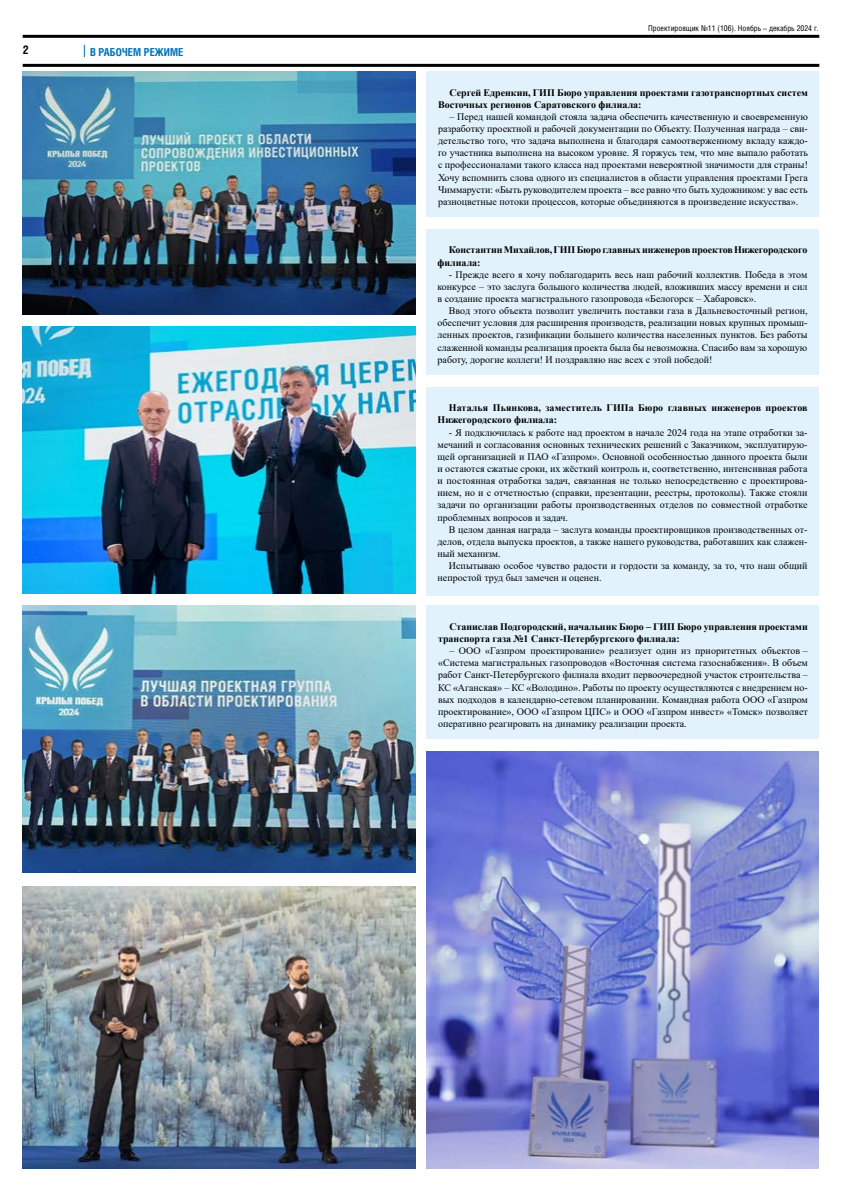
<style>
.page{position:relative;width:842px;height:1191px;background:#fff}
.page>*{position:absolute;margin:0;border:0;box-sizing:border-box;transform-origin:0 0}
.t1{font:700 12px "Helios Cond";color:#000}
.t2{font:700 11px "Helios Cond";color:#0072b7}
.t3{font:10px/12.1px "Times New Roman";color:#000;text-align:justify}
.t4{font:700 10px/12.1px "Times New Roman";color:#000}
.t5{font:8px "Helios Cond C";color:#000}
</style>
<div class="page">
<hr style="left:23px;top:35px;width:796px;height:3px;background:#000">
<hr style="left:23px;top:64px;width:796px;height:3px;background:#000">
<svg style="left:84px;top:45px;width:1px;height:12px"></svg>
<img style="left:23px;top:71px;width:392px;height:243px">
<img style="left:23px;top:886px;width:392px;height:282px">
<img style="left:23px;top:326px;width:392px;height:267px">
<div style="left:427px;top:71px;width:392px;height:146px;background:#e1f2fc"></div>
<div style="left:426px;top:229px;width:393px;height:146px;background:#e1f2fc"></div>
<div style="left:426px;top:387px;width:393px;height:208px;background:#e1f2fc"></div>
<div style="left:427px;top:605px;width:392px;height:134px;background:#e1f2fc"></div>
<img style="left:23px;top:605px;width:392px;height:267px">
<img style="left:427px;top:751px;width:392px;height:417px">
<p class="t1" style="left:23px;top:43px;width:8px">2</p>
<p class="t2" style="left:90px;top:45px;width:95px">В РАБОЧЕМ РЕЖИМЕ</p>
<p class="t5" style="left:648px;top:24px;width:172px">Проектировщик №11 (106). Ноябрь – декабрь 2024 г.</p>
<p class="t4" style="left:438px;top:86px;width:371px;text-indent:11px">Сергей Едренкин, ГИП Бюро управления проектами газотранспортных систем<br>Восточных регионов Саратовского филиала:</p>
<p class="t3" style="left:438px;top:110px;width:371px;text-indent:11px">– Перед нашей командой стояла задача обеспечить качественную и своевременную разработку проектной и рабочей документации по Объекту. Полученная награда – сви&shy;детельство того, что задача выполнена и благодаря самоотверженному вкладу каждо&shy;го участника выполнена на высоком уровне. Я горжусь тем, что мне выпало работать с профессионалами такого класса над проектами невероятной значимости для страны!<br>Хочу вспомнить слова одного из специалистов в области управления проектами Грега Чиммарусти: «Быть руководителем проекта – все равно что быть художником: у вас есть разноцветные потоки процессов, которые объединяются в произведение искусства».</p>
<p class="t4" style="left:438px;top:244px;width:371px;text-indent:11px">Константин Михайлов, ГИП Бюро главных инженеров проектов Нижегородского филиала:</p>
<p class="t3" style="left:438px;top:268px;width:371px;text-indent:11px">- Прежде всего я хочу поблагодарить весь наш рабочий коллектив. Победа в этом конкурсе – это заслуга большого количества людей, вложивших массу времени и сил в создание проекта магистрального газопровода «Белогорск – Хабаровск».</p>
<p class="t3" style="left:438px;top:304px;width:372px;text-indent:11px">Ввод этого объекта позволит увеличить поставки газа в Дальневосточный регион, обеспечит условия для расширения производств, реализации новых крупных промыш&shy;ленных проектов, газификации большего количества населенных пунктов. Без работы слаженной команды реализация проекта была бы невозможна. Спасибо вам за хорошую работу, дорогие коллеги! И поздравляю нас всех с этой победой!</p>
<p class="t4" style="left:438px;top:401px;width:372px;text-indent:11px">Наталья Пьянкова, заместитель ГИПа Бюро главных инженеров проектов<br>Нижегородского филиала:</p>
<p class="t3" style="left:438px;top:426px;width:372px;text-indent:11px">- Я подключилась к работе над проектом в начале 2024 года на этапе отработки за&shy;мечаний и согласования основных технических решений с Заказчиком, эксплуатирую&shy;щей организацией и ПАО «Газпром». Основной особенностью данного проекта были и остаются сжатые сроки, их жёсткий контроль и, соответственно, интенсивная работа и постоянная отработка задач, связанная не только непосредственно с проектирова&shy;нием, но и с отчетностью (справки, презентации, реестры, протоколы). Также стояли задачи по организации работы производственных отделов по совместной отработке проблемных вопросов и задач.</p>
<p class="t3" style="left:438px;top:523px;width:371px;text-indent:11px">В целом данная награда – заслуга команды проектировщиков производственных от&shy;делов, отдела выпуска проектов, а также нашего руководства, работавших как слажен&shy;ный механизм.</p>
<p class="t3" style="left:438px;top:559px;width:371px;text-indent:11px">Испытываю особое чувство радости и гордости за команду, за то, что наш общий непростой труд был замечен и оценен.</p>
<p class="t4" style="left:438px;top:620px;width:371px;text-indent:11px">Станислав Подгородский, начальник Бюро – ГИП Бюро управления проектами транспорта газа №1 Санкт-Петербургского филиала:</p>
<p class="t3" style="left:438px;top:644px;width:371px;text-indent:11px">– ООО «Газпром проектирование» реализует один из приоритетных объектов – «Система магистральных газопроводов «Восточная система газоснабжения». В объем работ Санкт-Петербургского филиала входит первоочередной участок строительства – КС «Аганская» – КС «Володино». Работы по проекту осуществляются с внедрением но&shy;вых подходов в календарно-сетевом планировании. Командная работа ООО «Газпром проектирование», ООО «Газпром ЦПС» и ООО «Газпром инвест» «Томск» позволяет оперативно реагировать на динамику реализации проекта.</p>
</div>
